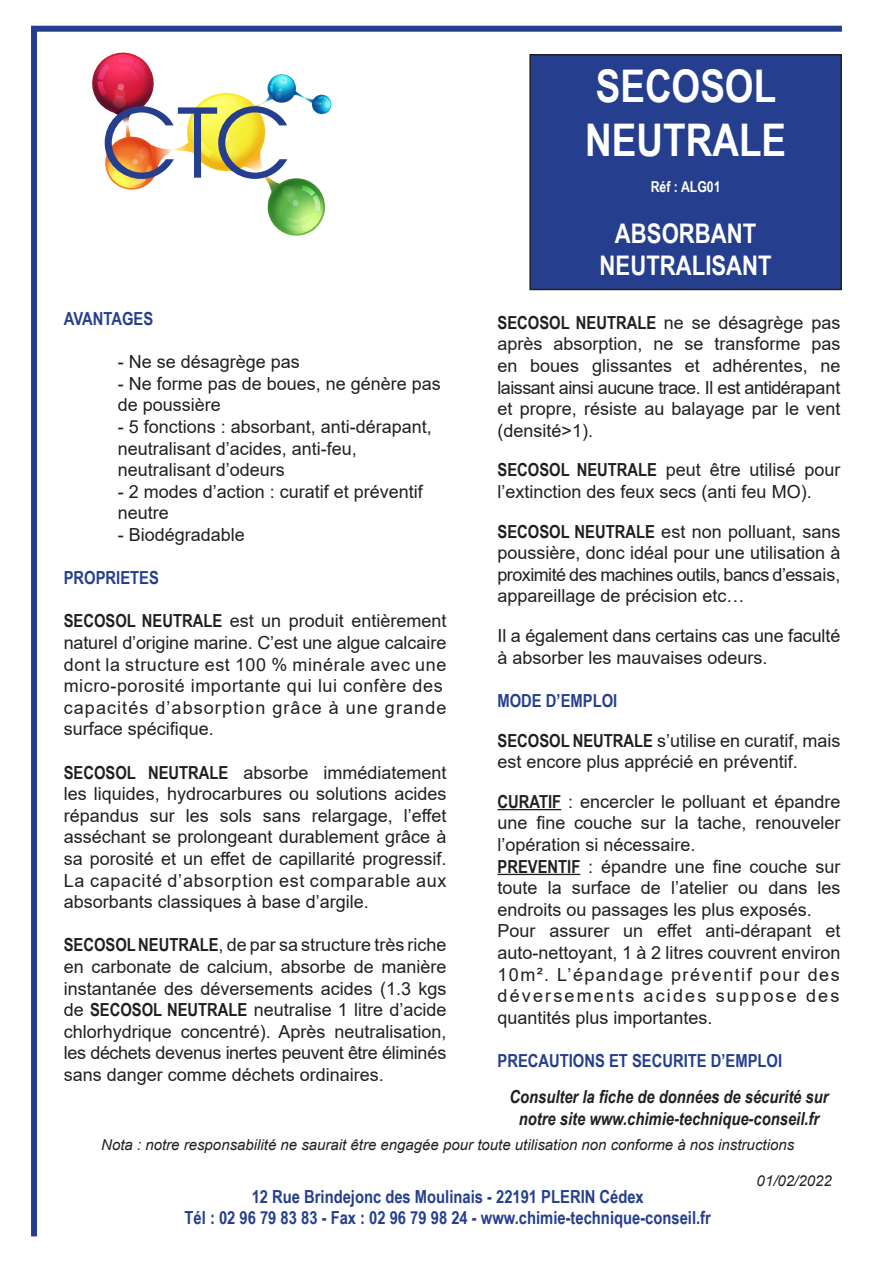
<style>
.page{position:relative;width:893px;height:1263px;background:#fff}
.page>*{position:absolute;margin:0;border:0;box-sizing:border-box;transform-origin:0 0}
.t1{font:700 45px "Arial Narrow";color:#fff}
.t2{font:700 27px "Arial Narrow";color:#fff}
.t3{font:18px/21.6px "Arial";color:#231f20}
.t4{font:700 18px "Arial Narrow";color:#253f8e}
.t5{font:italic 700 18px/21.6px "Arial Narrow";color:#231f20;text-align:center}
.t6{font:18px "Arial";letter-spacing:.03em;color:#231f20}
.t7{font:18px "Arial";letter-spacing:.06em;color:#231f20}
.t8{font:18px "Arial";letter-spacing:.12em;color:#231f20}
.t9{font:italic 15px "Arial";color:#231f20}
.t10{font:700 15px "Arial Narrow";color:#fff}
.s1{font-family:"Arial Narrow";font-weight:700}
</style>
<div class="page">
<hr style="left:497px;top:809px;width:64px;height:1px;background:#231f20">
<hr style="left:497px;top:874px;width:83px;height:1px;background:#231f20">
<div style="left:530px;top:55px;width:311px;height:234px;background:#253f8e"></div>
<div style="left:529px;top:54px;width:313px;height:236px;border:2px solid #231f20"></div>
<div style="left:31px;top:26px;width:811px;height:6px;background:#253f8e"></div>
<div style="left:31px;top:29px;width:6px;height:1207px;background:#253f8e"></div>
<img style="left:92px;top:52px;width:240px;height:184px">
<p class="t4" style="left:64px;top:305px;width:91px">AVANTAGES</p>
<p class="t3" style="left:118px;top:351px;width:184px">- Ne se désagrège pas</p>
<p class="t3" style="left:118px;top:372px;width:325px">- Ne forme pas de boues, ne génère pas de poussière</p>
<p class="t3" style="left:118px;top:416px;width:316px">- 5 fonctions : absorbant, anti-dérapant,</p>
<p class="t3" style="left:118px;top:437px;width:241px">neutralisant d’acides, anti-feu,</p>
<p class="t3" style="left:118px;top:459px;width:169px">neutralisant d’odeurs</p>
<p class="t3" style="left:118px;top:480px;width:307px">- 2 modes d’action : curatif et préventif neutre</p>
<p class="t3" style="left:118px;top:524px;width:129px">- Biodégradable</p>
<p class="t4" style="left:64px;top:564px;width:97px">PROPRIETES</p>
<p class="t3" style="left:64px;top:610px;width:384px;text-align:justify"><span class="s1">SECOSOL NEUTRALE</span> est un produit entièrement naturel d’origine marine. C’est une algue calcaire dont la structure est 100 % minérale avec une</p>
<p class="t6" style="left:64px;top:673px;width:380px">micro-porosité importante qui lui confère des</p>
<p class="t7" style="left:64px;top:695px;width:384px">capacités d’absorption grâce à une grande</p>
<p class="t3" style="left:64px;top:718px;width:152px">surface spécifique.</p>
<p class="t3" style="left:64px;top:761px;width:384px"><span class="s1">SECOSOL NEUTRALE</span> absorbe immédiatement les liquides, hydrocarbures ou solutions acides</p>
<p class="t3" style="left:64px;top:804px;width:384px">répandus sur les sols sans relargage, l’effet</p>
<p class="t3" style="left:64px;top:826px;width:384px;text-align:justify">asséchant se prolongeant durablement grâce à sa porosité et un effet de capillarité progressif.<br>La capacité d’absorption est comparable aux</p>
<p class="t3" style="left:64px;top:891px;width:307px">absorbants classiques à base d’argile.</p>
<p class="t3" style="left:64px;top:934px;width:384px;text-align:justify"><span class="s1">SECOSOL NEUTRALE</span>, de par sa structure très riche en carbonate de calcium, absorbe de manière instantanée des déversements acides (1.3 kgs de <span class="s1">SECOSOL NEUTRALE</span> neutralise 1 litre d’acide chlorhydrique concentré). Après neutralisation, les déchets devenus inertes peuvent être éliminés sans danger comme déchets ordinaires.</p>
<p class="t1" style="left:596px;top:52px;width:182px">SECOSOL</p>
<p class="t1" style="left:585px;top:106px;width:202px">NEUTRALE</p>
<p class="t10" style="left:651px;top:175px;width:71px">Réf : ALG01</p>
<p class="t2" style="left:615px;top:213px;width:143px">ABSORBANT</p>
<p class="t2" style="left:600px;top:245px;width:174px">NEUTRALISANT</p>
<p class="t3" style="left:497px;top:312px;width:344px"><span class="s1">SECOSOL NEUTRALE</span> ne se désagrège pas après absorption, ne se transforme pas</p>
<p class="t3" style="left:497px;top:355px;width:344px">en boues glissantes et adhérentes, ne</p>
<p class="t3" style="left:497px;top:376px;width:344px;text-align:justify">laissant ainsi aucune trace. Il est antidérapant et propre, résiste au balayage par le vent (densité&gt;1).</p>
<p class="t3" style="left:497px;top:459px;width:344px"><span class="s1">SECOSOL NEUTRALE</span> peut être utilisé pour l’extinction des feux secs (anti feu MO).</p>
<p class="t3" style="left:497px;top:520px;width:344px;text-align:justify"><span class="s1">SECOSOL NEUTRALE</span> est non polluant, sans poussière, donc idéal pour une utilisation à proximité des machines outils, bancs d’essais, appareillage de précision etc…</p>
<p class="t3" style="left:497px;top:625px;width:344px">Il a également dans certains cas une faculté à absorber les mauvaises odeurs.</p>
<p class="t4" style="left:497px;top:687px;width:121px">MODE D’EMPLOI</p>
<p class="t3" style="left:497px;top:729px;width:344px"><span class="s1">SECOSOL NEUTRALE</span> s’utilise en curatif, mais est encore plus apprécié en préventif.</p>
<p class="t3" style="left:497px;top:790px;width:344px;text-align:justify"><span class="s1">CURATIF</span> : encercler le polluant et épandre une fine couche sur la tache, renouveler l’opération si nécessaire.</p>
<p class="t3" style="left:497px;top:855px;width:344px"><span class="s1">PREVENTIF</span> : épandre une fine couche sur toute la surface de l’atelier ou dans les</p>
<p class="t3" style="left:497px;top:898px;width:316px">endroits ou passages les plus exposés.</p>
<p class="t3" style="left:497px;top:920px;width:344px">Pour assurer un effet anti-dérapant et</p>
<p class="t3" style="left:497px;top:942px;width:344px">auto-nettoyant, 1 à 2 litres couvrent environ<br>10m². L’épandage préventif pour des</p>
<p class="t8" style="left:497px;top:983px;width:343px">déversements acides suppose des</p>
<p class="t3" style="left:497px;top:1006px;width:217px">quantités plus importantes.</p>
<p class="t4" style="left:497px;top:1047px;width:286px">PRECAUTIONS ET SECURITE D’EMPLOI</p>
<p class="t5" style="left:509px;top:1085px;width:321px">Consulter la fiche de données de sécurité sur notre site www.chimie-technique-conseil.fr</p>
<p class="t9" style="left:101px;top:1134px;width:694px">Nota : notre responsabilité ne saurait être engagée pour toute utilisation non conforme à nos instructions</p>
<p class="t9" style="left:757px;top:1170px;width:77px">01/02/2022</p>
<p class="t4" style="left:252px;top:1183px;width:394px">12 Rue Brindejonc des Moulinais - 22191 PLERIN Cédex</p>
<p class="t4" style="left:185px;top:1204px;width:528px">Tél : 02 96 79 83 83 - Fax : 02 96 79 98 24 - www.chimie-technique-conseil.fr</p>
</div>
